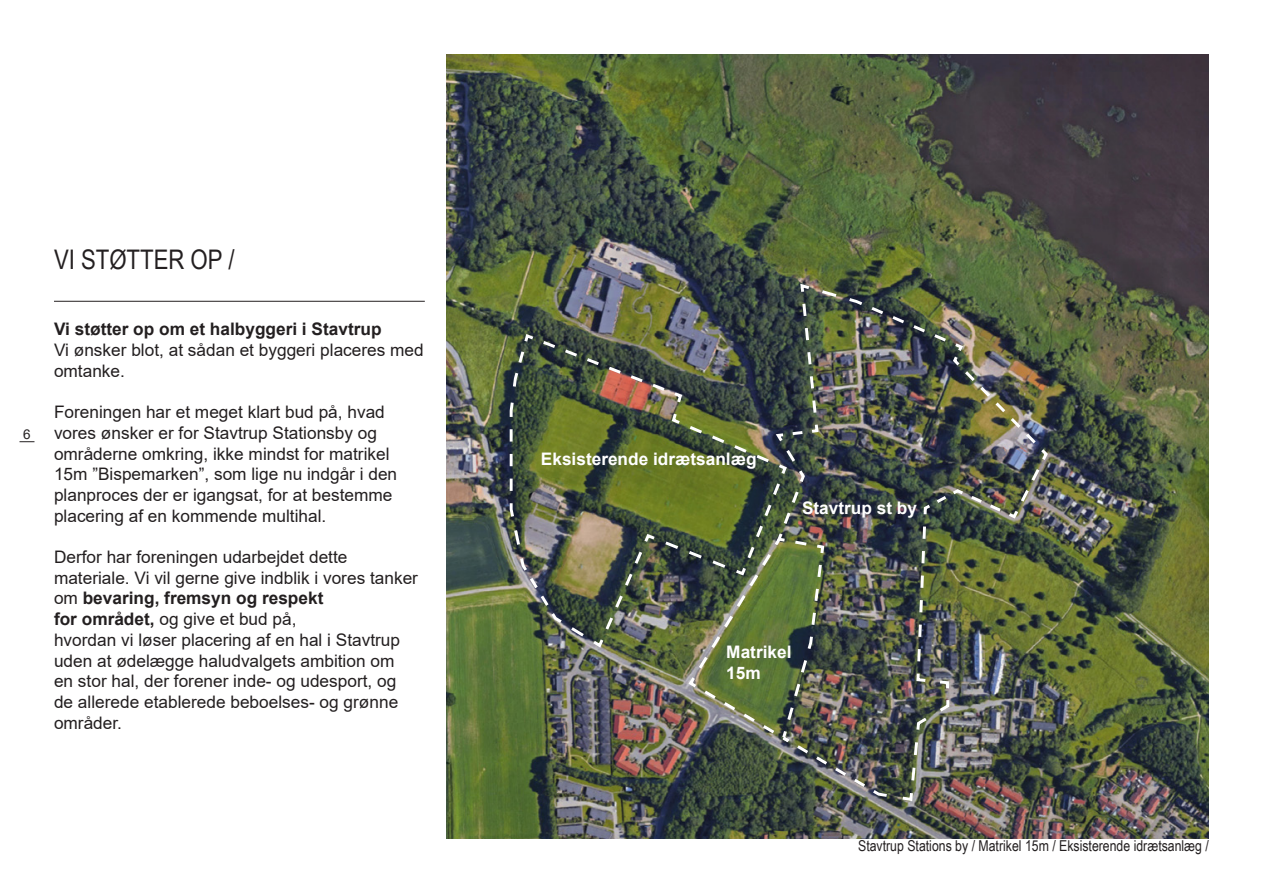
<style>
.page{position:relative;width:1263px;height:893px;background:#fff}
.page>*{position:absolute;margin:0;border:0;box-sizing:border-box;transform-origin:0 0}
.t1{font:27px "Arial Narrow";color:#231f20}
.t2{font:17.25px/20.7px "Arial";color:#231f20}
.t3{font:700 17.25px "Arial";color:#fff}
.t4{font:700 17.25px "Arial";color:#231f20}
.t5{font:15px "Arial Narrow";color:#231f20}
.t6{font:13.5px "Arial";color:#231f20}
.s1{font-weight:700}
</style>
<div class="page">
<img style="left:446px;top:54px;width:763px;height:785px">
<img style="left:773px;top:282px;width:277px;height:521px">
<svg style="left:20px;top:441px;width:14px;height:1px"></svg>
<hr style="left:54px;top:301px;width:371px;height:1px;background:#231f20">
<img style="left:662px;top:475px;width:206px;height:315px">
<img style="left:508px;top:332px;width:281px;height:318px">
<p class="t6" style="left:23px;top:425px;width:9px">6</p>
<p class="t1" style="left:54px;top:240px;width:182px">VI STØTTER OP /</p>
<p class="t4" style="left:54px;top:317px;width:329px">Vi støtter op om et halbyggeri i Stavtrup</p>
<p class="t2" style="left:54px;top:339px;width:371px">Vi ønsker blot, at sådan et byggeri placeres med omtanke.</p>
<p class="t2" style="left:54px;top:402px;width:332px">Foreningen har et meget klart bud på, hvad vores ønsker er for Stavtrup Stationsby og</p>
<p class="t2" style="left:54px;top:443px;width:345px">områderne omkring, ikke mindst for matrikel 15m ”Bispemarken”, som lige nu indgår i den planproces der er igangsat, for at bestemme placering af en kommende multihal.</p>
<p class="t2" style="left:54px;top:546px;width:295px">Derfor har foreningen udarbejdet dette</p>
<p class="t2" style="left:54px;top:567px;width:365px">materiale. Vi vil gerne give indblik i vores tanker om <span class="s1">bevaring, fremsyn og respekt</span></p>
<p class="t2" style="left:54px;top:609px;width:244px"><span class="s1">for området,</span> og give et bud på,</p>
<p class="t2" style="left:54px;top:629px;width:348px">hvordan vi løser placering af en hal i Stavtrup uden at ødelægge haludvalgets ambition om en stor hal, der forener inde- og udesport, og de allerede etablerede beboelses- og grønne områder.</p>
<p class="t3" style="left:541px;top:446px;width:217px">Eksisterende idrætsanlæg</p>
<p class="t3" style="left:802px;top:496px;width:117px">Stavtrup st by</p>
<p class="t3" style="left:726px;top:640px;width:67px">Matrikel</p>
<p class="t3" style="left:726px;top:660px;width:36px">15m</p>
<p class="t5" style="left:858px;top:835px;width:352px">Stavtrup Stations by / Matrikel 15m / Eksisterende idrætsanlæg /</p>
</div>
